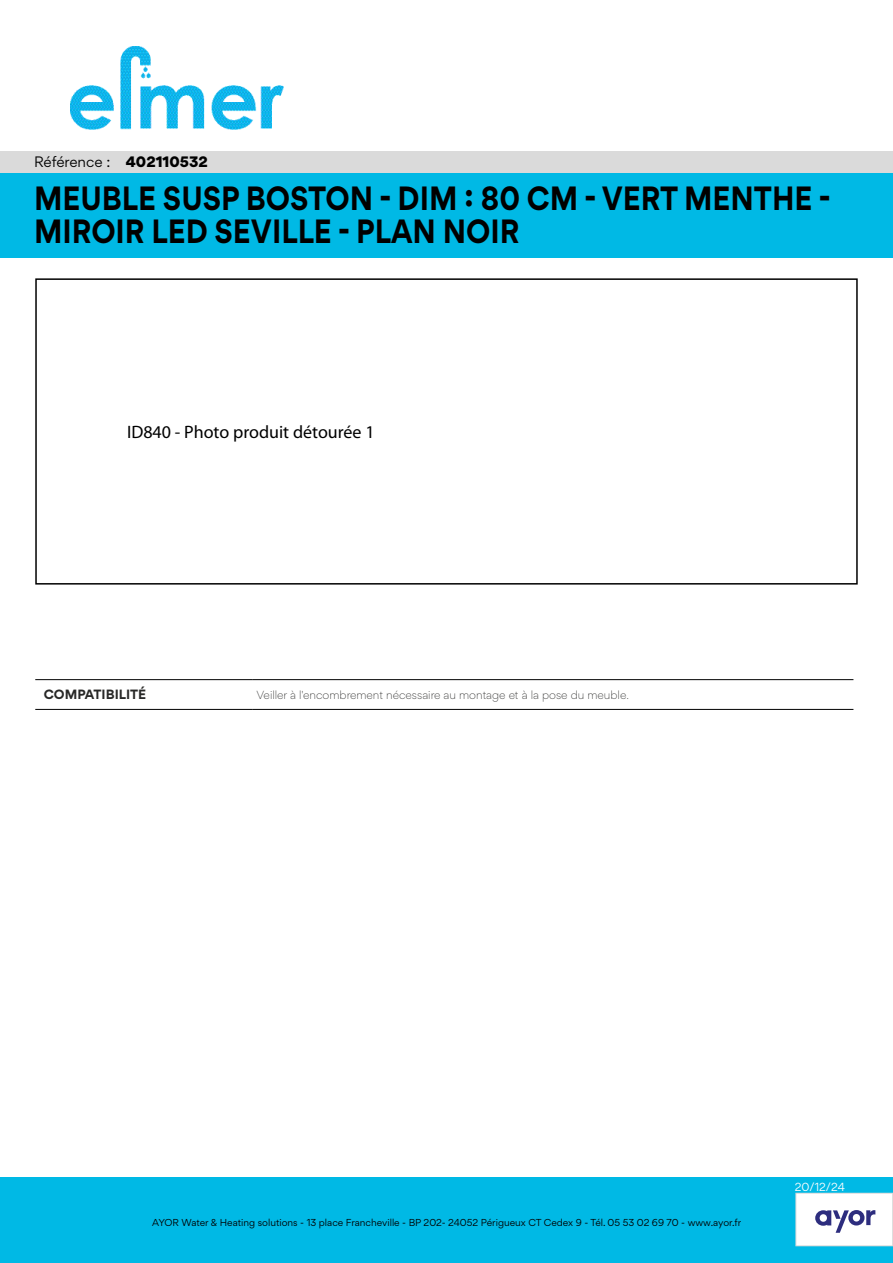
<style>
.page{position:relative;width:893px;height:1263px;background:#fff}
.page>*{position:absolute;margin:0;border:0;box-sizing:border-box;transform-origin:0 0}
.t1{font:700 30px/33px "Gordita";color:#000;scale:.9 1}
.t2{font:18px "Myriad Pro";color:#000}
.t3{font:13.5px "Gordita";letter-spacing:-.005em;color:#000}
.t4{font:700 12px "Gordita";color:#282827}
.t5{font:300 10.5px "Gordita";color:#282827}
.t6{font:10.5px "Gordita";color:#fff}
.t7{font:9px "Gordita";color:#000}
.s1{font-weight:900}
</style>
<div class="page">
<div style="left:0;top:172px;width:893px;height:85px;background:#00b9e5"></div>
<div style="left:0;top:1178px;width:893px;height:85px;background:#00b9e5"></div>
<div style="left:796px;top:1193px;width:97px;height:53px;background:#fff"></div>
<div style="left:795px;top:1193px;width:98px;height:53px;border:1px solid #dadada"></div>
<hr style="left:35px;top:679px;width:217px;height:1px;background:#000">
<hr style="left:252px;top:679px;width:601px;height:1px;background:#000">
<hr style="left:35px;top:709px;width:217px;height:1px;background:#000">
<hr style="left:252px;top:709px;width:601px;height:1px;background:#000">
<div style="left:35px;top:278px;width:823px;height:307px;border:2px solid #000"></div>
<svg style="left:815px;top:1210px;width:60px;height:23px"></svg>
<img style="left:70px;top:47px;width:213px;height:82px">
<div style="left:0;top:151px;width:893px;height:21px;background:#dadada"></div>
<h3 class="t3" style="left:34px;top:152px;width:175px">Référence : <span class="s1">402110532</span></h3>
<h1 class="t1" style="left:34px;top:182px;width:887px">MEUBLE SUSP BOSTON - DIM : 80 CM - VERT MENTHE -<br>MIROIR LED SEVILLE - PLAN NOIR</h1>
<h2 class="t2" style="left:127px;top:421px;width:249px">ID840 - Photo produit détourée 1</h2>
<h3 class="t4" style="left:44px;top:685px;width:104px">COMPATIBILITÉ</h3>
<p class="t5" style="left:256px;top:687px;width:374px">Veiller à l'encombrement nécessaire au montage et à la pose du meuble.</p>
<p class="t7" style="left:152px;top:1216px;width:590px">AYOR Water &amp; Heating solutions - 13 place Francheville - BP 202- 24052 Périgueux CT Cedex 9 - Tél. 05 53 02 69 70 - www.ayor.fr</p>
<p class="t6" style="left:795px;top:1179px;width:52px">20/12/24</p>
</div>
